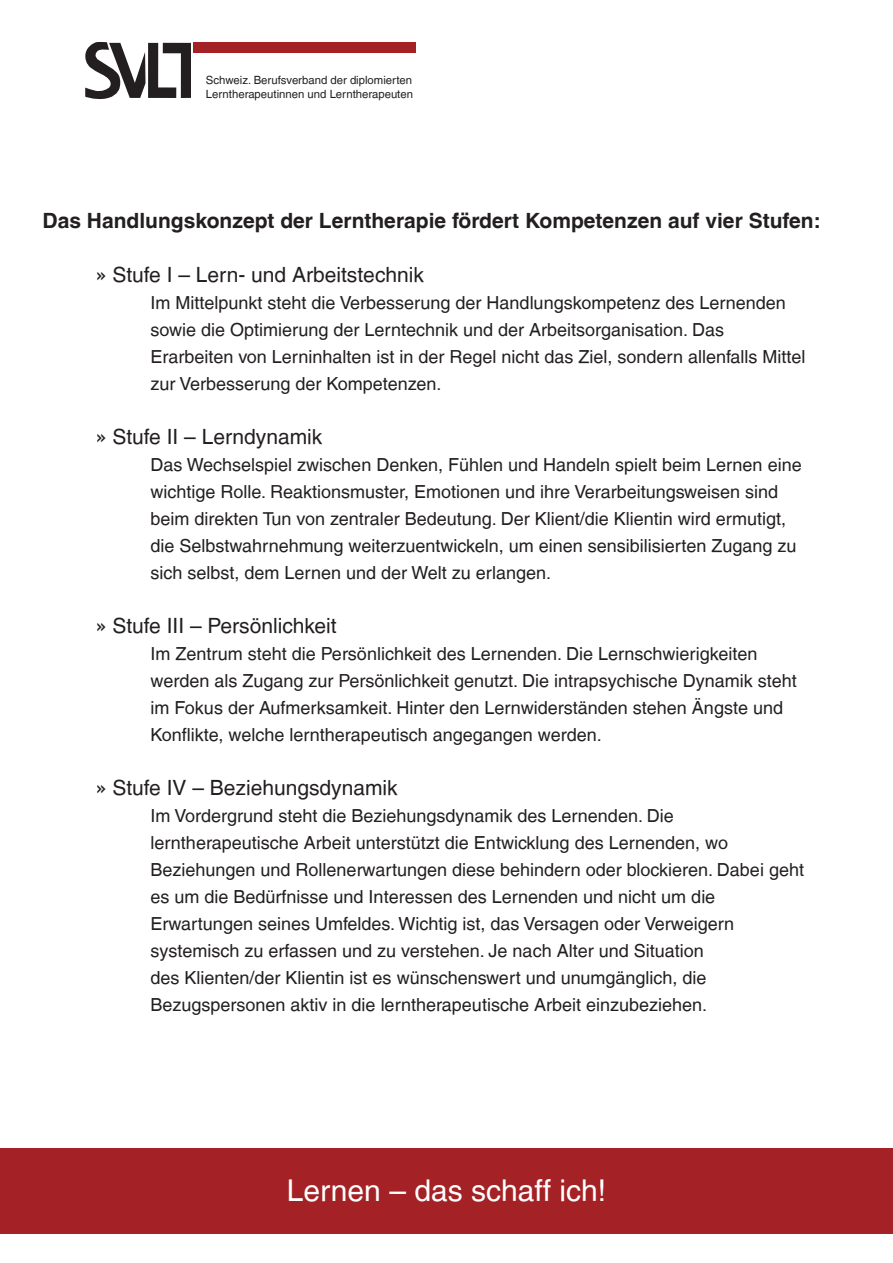
<style>
.page{position:relative;width:893px;height:1263px;background:#fff}
.page>*{position:absolute;margin:0;border:0;box-sizing:border-box;transform-origin:0 0}
.t1{font:30px "Helvetica LT";color:#fff}
.t2{font:21px "Helvetica LT";color:#231f20}
.t3{font:700 21px "Helvetica LT";color:#231f20}
.t4{font:18px/27px "Helvetica LT";color:#231f20}
.t5{font:11.4px/13.6px "Helvetica LT";color:#231f20}
.s1{font-family:"DIN Mittelschrift LT"}
</style>
<div class="page">
<div style="left:0;top:1148px;width:893px;height:85px;background:#a42125"></div>
<svg style="left:85px;top:43px;width:106px;height:57px"></svg>
<div style="left:193px;top:43px;width:223px;height:10px;background:#a42125"></div>
<p class="t5" style="left:206px;top:73px;width:209px">Schweiz. Berufsverband der diplomierten<br>Lerntherapeutinnen und Lerntherapeuten</p>
<p class="t3" style="left:43px;top:207px;width:780px">Das Handlungskonzept der Lerntherapie fördert Kompetenzen auf vier Stufen:</p>
<p class="t2" style="left:97px;top:262px;width:329px"><span class="s1">»</span> Stufe I – Lern- und Arbeitstechnik</p>
<p class="t4" style="left:151px;top:289px;width:657px">Im Mittelpunkt steht die Verbesserung der Handlungskompetenz des Lernenden sowie die Optimierung der Lerntechnik und der Arbeitsorganisation. Das Erarbeiten von Lerninhalten ist in der Regel nicht das Ziel, sondern allenfalls Mittel zur Verbesserung der Kompetenzen.</p>
<p class="t2" style="left:97px;top:424px;width:227px"><span class="s1">»</span> Stufe II – Lerndynamik</p>
<p class="t4" style="left:151px;top:451px;width:653px">Das Wechselspiel zwischen Denken, Fühlen und Handeln spielt beim Lernen eine wichtige Rolle. Reaktionsmuster, Emotionen und ihre Verarbeitungsweisen sind beim direkten Tun von zentraler Bedeutung. Der Klient/die Klientin wird ermutigt, die Selbstwahrnehmung weiterzuentwickeln, um einen sensibilisierten Zugang zu sich selbst, dem Lernen und der Welt zu erlangen.</p>
<p class="t2" style="left:97px;top:613px;width:242px"><span class="s1">»</span> Stufe III – Persönlichkeit</p>
<p class="t4" style="left:151px;top:640px;width:648px">Im Zentrum steht die Persönlichkeit des Lernenden. Die Lernschwierigkeiten werden als Zugang zur Persönlichkeit genutzt. Die intrapsychische Dynamik steht im Fokus der Aufmerksamkeit. Hinter den Lernwiderständen stehen Ängste und Konflikte, welche lerntherapeutisch angegangen werden.</p>
<p class="t2" style="left:97px;top:775px;width:303px"><span class="s1">»</span> Stufe IV – Beziehungsdynamik</p>
<p class="t4" style="left:151px;top:802px;width:655px">Im Vordergrund steht die Beziehungsdynamik des Lernenden. Die lerntherapeutische Arbeit unterstützt die Entwicklung des Lernenden, wo Beziehungen und Rollenerwartungen diese behindern oder blockieren. Dabei geht es um die Bedürfnisse und Interessen des Lernenden und nicht um die Erwartungen seines Umfeldes. Wichtig ist, das Versagen oder Verweigern systemisch zu erfassen und zu verstehen. Je nach Alter und Situation<br>des Klienten/der Klientin ist es wünschenswert und unumgänglich, die Bezugspersonen aktiv in die lerntherapeutische Arbeit einzubeziehen.</p>
<h1 class="t1" style="left:287px;top:1173px;width:321px">Lernen – das schaff ich!</h1>
</div>
